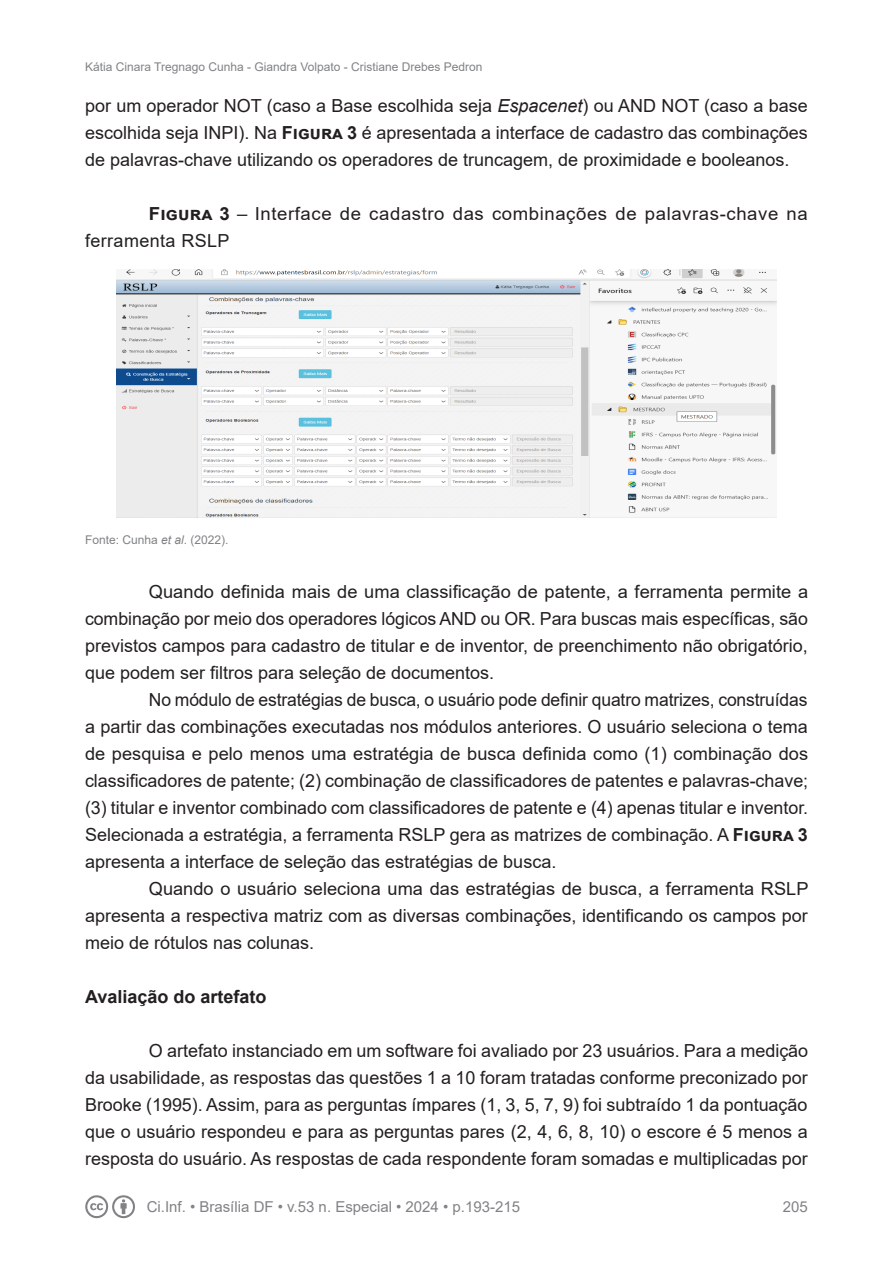
<style>
.page{position:relative;width:893px;height:1263px;background:#fff}
.page>*{position:absolute;margin:0;border:0;box-sizing:border-box;transform-origin:0 0}
._2_2_Texto{font:18px/27px "Arial";color:#231f20;text-align:justify}
._2_2_Texto-2{font:18px/27px "Arial";letter-spacing:.03em;color:#231f20}
._2_1_1_Secundário{font:700 18px "Arial";color:#231f20}
.t1{font:15px "Arial";color:#808285}
._2_5_Legenda_Imagem{font:12px "Arial";color:#808285}
.s1{font-style:italic}
.s2{font-weight:700}
</style>
<div class="page">
<img style="left:117px;top:269px;width:659px;height:248px">
<svg style="left:85px;top:1195px;width:50px;height:23px"></svg>
<p class="_2_5_Legenda_Imagem" style="left:85px;top:59px;width:399px">Kátia Cinara Tregnago Cunha - Giandra Volpato - Cristiane Drebes Pedron</p>
<p class="_2_2_Texto" style="left:85px;top:92px;width:724px">por um operador NOT (caso a Base escolhida seja <span class="s1">Espacenet</span>) ou AND NOT (caso a base escolhida seja INPI). Na <span class="s2">Figura 3</span> é apresentada a interface de cadastro das combinações de palavras-chave utilizando os operadores de truncagem, de proximidade e booleanos.</p>
<p class="_2_2_Texto-2" style="left:85px;top:200px;width:724px;text-indent:64px"><span class="s2">Figura 3</span> – Interface de cadastro das combinações de palavras-chave na ferramenta RSLP</p>
<p class="_2_5_Legenda_Imagem" style="left:85px;top:532px;width:145px">Fonte: Cunha <span class="s1">et al</span>. (2022).</p>
<p class="_2_2_Texto" style="left:85px;top:578px;width:725px;text-indent:64px">Quando definida mais de uma classificação de patente, a ferramenta permite a combinação por meio dos operadores lógicos AND ou OR. Para buscas mais específicas, são previstos campos para cadastro de titular e de inventor, de preenchimento não obrigatório, que podem ser filtros para seleção de documentos.</p>
<p class="_2_2_Texto" style="left:85px;top:686px;width:725px;text-indent:64px">No módulo de estratégias de busca, o usuário pode definir quatro matrizes, construídas a partir das combinações executadas nos módulos anteriores. O usuário seleciona o tema de pesquisa e pelo menos uma estratégia de busca definida como (1) combinação dos classificadores de patente; (2) combinação de classificadores de patentes e palavras-chave; (3) titular e inventor combinado com classificadores de patente e (4) apenas titular e inventor.<br>Selecionada a estratégia, a ferramenta RSLP gera as matrizes de combinação. A <span class="s2">Figura 3 </span>apresenta a interface de seleção das estratégias de busca.</p>
<p class="_2_2_Texto" style="left:85px;top:875px;width:725px;text-indent:64px">Quando o usuário seleciona uma das estratégias de busca, a ferramenta RSLP apresenta a respectiva matriz com as diversas combinações, identificando os campos por meio de rótulos nas colunas.</p>
<p class="_2_1_1_Secundário" style="left:85px;top:984px;width:183px">Avaliação do artefato</p>
<p class="_2_2_Texto" style="left:85px;top:1037px;width:725px;text-indent:64px">O artefato instanciado em um software foi avaliado por 23 usuários. Para a medição da usabilidade, as respostas das questões 1 a 10 foram tratadas conforme preconizado por Brooke (1995). Assim, para as perguntas ímpares (1, 3, 5, 7, 9) foi subtraído 1 da pontuação que o usuário respondeu e para as perguntas pares (2, 4, 6, 8, 10) o escore é 5 menos a resposta do usuário. As respostas de cada respondente foram somadas e multiplicadas por</p>
<p class="t1" style="left:147px;top:1197px;width:375px">Ci.Inf. • Brasília DF • v.53 n. Especial • 2024 • p.193-215</p>
<p class="t1" style="left:783px;top:1197px;width:27px">205</p>
</div>
